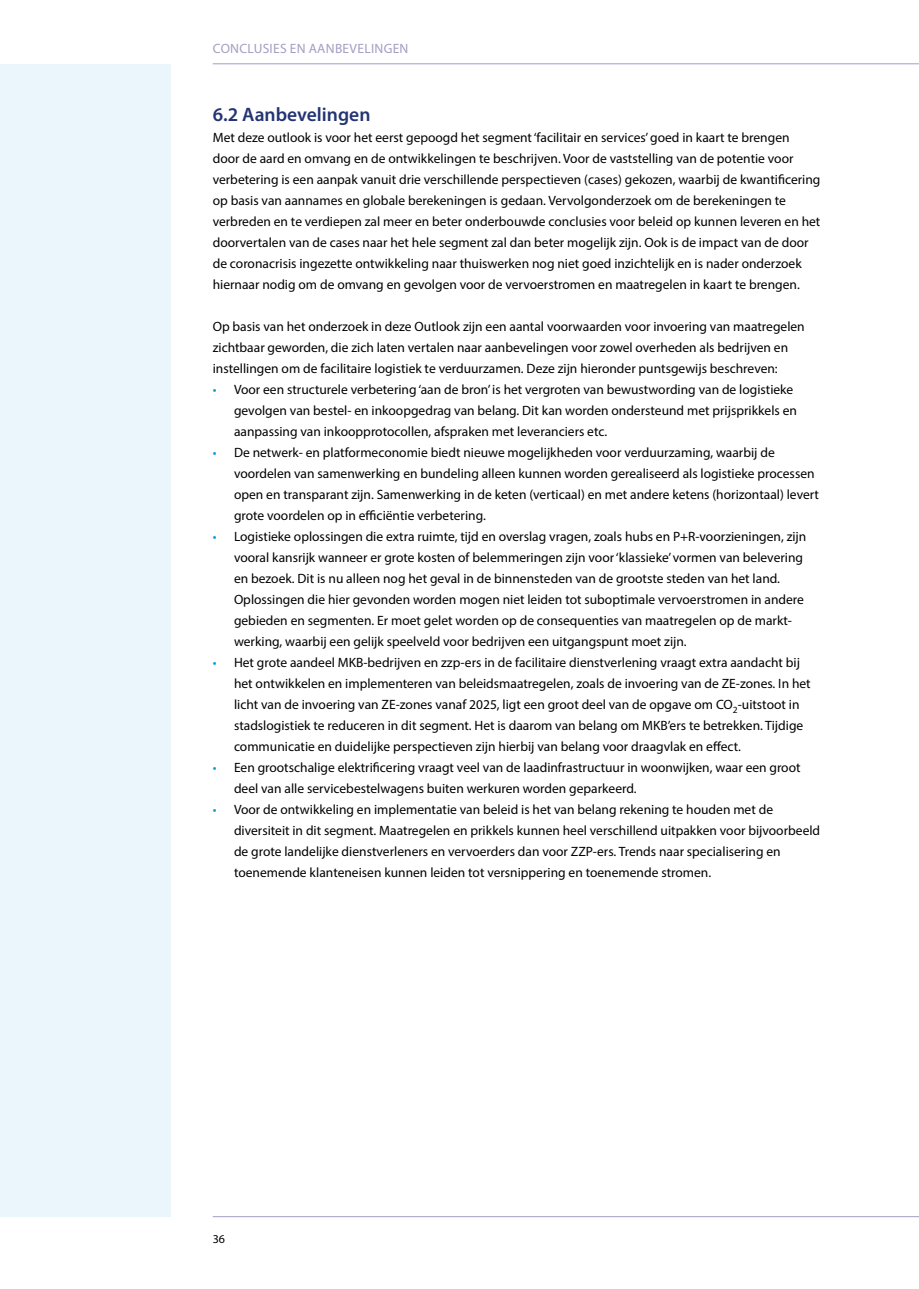
<style>
.page{position:relative;width:919px;height:1289px;background:#fff}
.page>*{position:absolute;margin:0;border:0;box-sizing:border-box;transform-origin:0 0}
.t1{font:600 19.5px "Myriad Pro";color:#233474}
.t2{font:13.5px/21px "Myriad Pro";color:#000}
.t3{font:13.5px "Myriad Pro";letter-spacing:.02em;color:#a29fc3}
.t4{font:12px "Myriad Pro";color:#000}
.s1{color:#009ad5}
</style>
<div class="page">
<div style="left:0;top:64px;width:170px;height:1152px;background:#ebf5fc"></div>
<hr style="left:213px;top:1216px;width:705px;height:1px;background:#a29fc3">
<hr style="left:213px;top:63px;width:705px;height:1px;background:#a29fc3">
<p class="t3" style="left:213px;top:40px;width:197px">CONCLUSIES EN AANBEVELINGEN</p>
<h1 class="t1" style="left:213px;top:102px;width:159px">6.2 Aanbevelingen</h1>
<p class="t2" style="left:213px;top:127px;width:609px">Met deze outlook is voor het eerst gepoogd het segment ‘facilitair en services’ goed in kaart te brengen<br>door de aard en omvang en de ontwikkelingen te beschrijven. Voor de vaststelling van de potentie voor verbetering is een aanpak vanuit drie verschillende perspectieven (cases) gekozen, waarbij de kwantificering op basis van aannames en globale berekeningen is gedaan. Vervolgonderzoek om de berekeningen te verbreden en te verdiepen zal meer en beter onderbouwde conclusies voor beleid op kunnen leveren en het doorvertalen van de cases naar het hele segment zal dan beter mogelijk zijn. Ook is de impact van de door de coronacrisis ingezette ontwikkeling naar thuiswerken nog niet goed inzichtelijk en is nader onderzoek hiernaar nodig om de omvang en gevolgen voor de vervoerstromen en maatregelen in kaart te brengen.</p>
<p class="t2" style="left:213px;top:316px;width:593px">Op basis van het onderzoek in deze Outlook zijn een aantal voorwaarden voor invoering van maatregelen zichtbaar geworden, die zich laten vertalen naar aanbevelingen voor zowel overheden als bedrijven en instellingen om de facilitaire logistiek te verduurzamen. Deze zijn hieronder puntsgewijs beschreven:</p>
<p class="t2" style="left:234px;top:379px;width:564px;text-indent:-21px"><span class="s1">•</span> Voor een structurele verbetering ‘aan de bron’ is het vergroten van bewustwording van de logistieke gevolgen van bestel- en inkoopgedrag van belang. Dit kan worden ondersteund met prijsprikkels en aanpassing van inkoopprotocollen, afspraken met leveranciers etc.</p>
<p class="t2" style="left:234px;top:442px;width:586px;text-indent:-21px"><span class="s1">•</span> De netwerk- en platformeconomie biedt nieuwe mogelijkheden voor verduurzaming, waarbij de voordelen van samenwerking en bundeling alleen kunnen worden gerealiseerd als logistieke processen open en transparant zijn. Samenwerking in de keten (verticaal) en met andere ketens (horizontaal) levert grote voordelen op in efficiëntie verbetering.</p>
<p class="t2" style="left:234px;top:526px;width:574px;text-indent:-21px"><span class="s1">•</span> Logistieke oplossingen die extra ruimte, tijd en overslag vragen, zoals hubs en P+R-voorzieningen, zijn vooral kansrijk wanneer er grote kosten of belemmeringen zijn voor ‘klassieke’ vormen van belevering en bezoek. Dit is nu alleen nog het geval in de binnensteden van de grootste steden van het land.<br>Oplossingen die hier gevonden worden mogen niet leiden tot suboptimale vervoerstromen in andere gebieden en segmenten. Er moet gelet worden op de consequenties van maatregelen op de markt&shy;werking, waarbij een gelijk speelveld voor bedrijven een uitgangspunt moet zijn.</p>
<p class="t2" style="left:234px;top:652px;width:578px;text-indent:-21px"><span class="s1">•</span> Het grote aandeel MKB-bedrijven en zzp-ers in de facilitaire dienstverlening vraagt extra aandacht bij het ontwikkelen en implementeren van beleidsmaatregelen, zoals de invoering van de ZE-zones. In het licht van de invoering van ZE-zones vanaf 2025, ligt een groot deel van de opgave om CO<sub>2</sub>-uitstoot in stadslogistiek te reduceren in dit segment. Het is daarom van belang om MKB’ers te betrekken. Tijdige communicatie en duidelijke perspectieven zijn hierbij van belang voor draagvlak en effect.</p>
<p class="t2" style="left:234px;top:757px;width:568px;text-indent:-21px"><span class="s1">•</span> Een grootschalige elektrificering vraagt veel van de laadinfrastructuur in woonwijken, waar een groot deel van alle servicebestelwagens buiten werkuren worden geparkeerd.</p>
<p class="t2" style="left:234px;top:799px;width:587px;text-indent:-21px"><span class="s1">•</span> Voor de ontwikkeling en implementatie van beleid is het van belang rekening te houden met de diversiteit in dit segment. Maatregelen en prikkels kunnen heel verschillend uitpakken voor bijvoorbeeld de grote landelijke dienstverleners en vervoerders dan voor ZZP-ers. Trends naar specialisering en toenemende klanteneisen kunnen leiden tot versnippering en toenemende stromen.</p>
<p class="t4" style="left:213px;top:1231px;width:14px">36</p>
</div>
